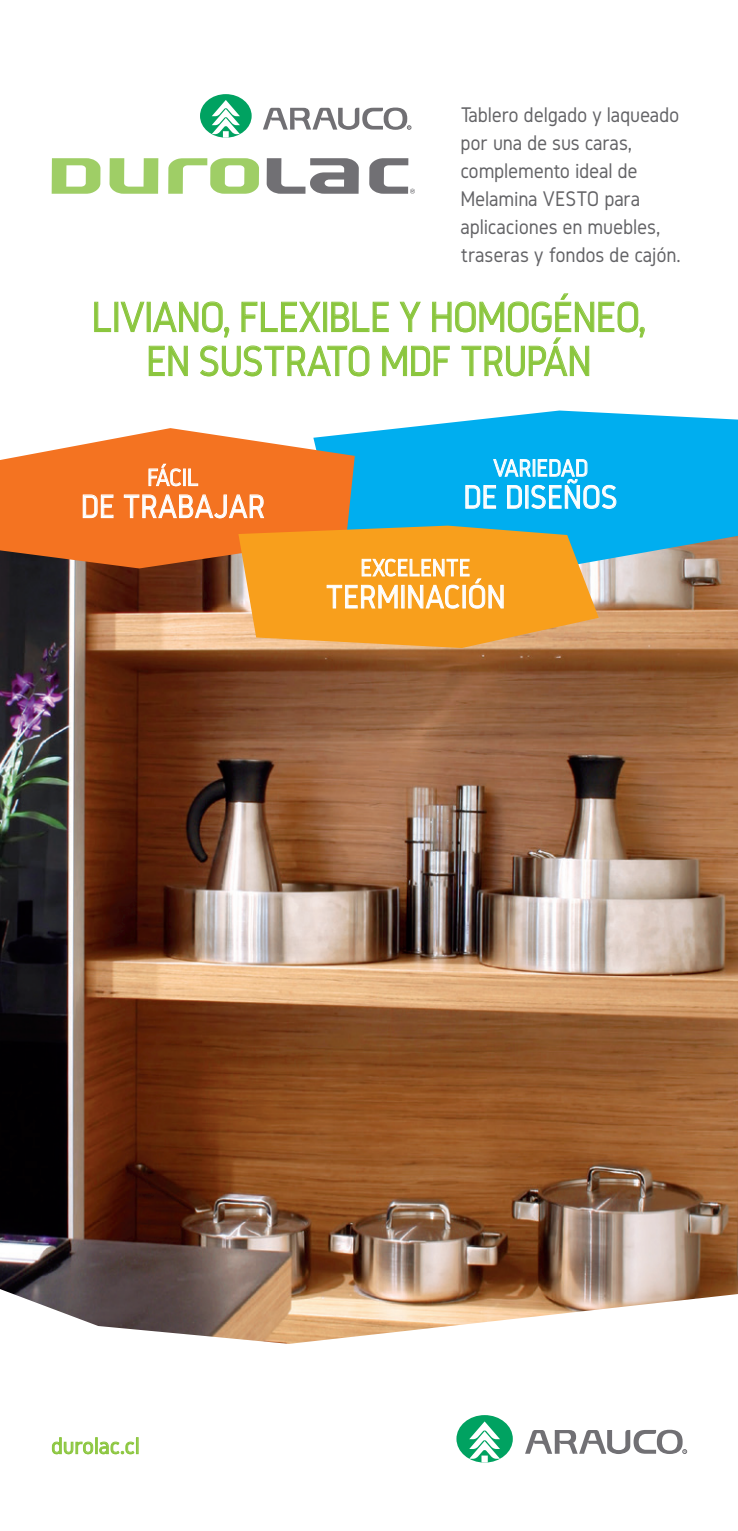
<style>
.page{position:relative;width:738px;height:1531px;background:#fff}
.page>*{position:absolute;margin:0;border:0;box-sizing:border-box;transform-origin:0 0}
.t1{font:44px "Gidole";letter-spacing:-.03em;color:#8bc63e;scale:.95 1}
.Texto{font:34px "Gidole";letter-spacing:-.01em;color:#fff;scale:.95 1}
.Texto-2{font:25px "Gidole";letter-spacing:-.01em;color:#fff;scale:.95 1}
.t2{font:24px "Gidole";color:#8bc63e}
.Texto-3{font:22px/28px "Gidole";letter-spacing:-.01em;color:#636366;scale:.95 1}
</style>
<div class="page">
<svg style="left:525px;top:1429px;width:161px;height:25px"></svg>
<div style="left:456px;top:1415px;width:56px;height:47px;background:#00a261;border-radius:50%"></div>
<svg style="left:469px;top:1421px;width:30px;height:41px"></svg>
<img style="left:0;top:568px;width:737px;height:776px">
<svg style="left:354px;top:410px;width:383px;height:158px;background:#20b3ea"></svg>
<svg style="left:0;top:428px;width:354px;height:140px;background:#e78140"></svg>
<svg style="left:148px;top:464px;width:50px;height:22px"></svg>
<svg style="left:82px;top:494px;width:32px;height:24px"></svg>
<svg style="left:123px;top:494px;width:141px;height:25px;background:#f69354"></svg>
<svg style="left:238px;top:526px;width:360px;height:122px;background:#eca539"></svg>
<svg style="left:464px;top:459px;width:152px;height:50px;background:#34bef2"></svg>
<svg style="left:94px;top:301px;width:17px;height:31px"></svg>
<div style="left:114px;top:302px;width:4px;height:30px;border:1px solid #8bc63e"></div>
<svg style="left:120px;top:293px;width:524px;height:84px"></svg>
<svg style="left:52px;top:1437px;width:86px;height:17px"></svg>
<svg style="left:52px;top:158px;width:48px;height:36px"></svg>
<svg style="left:109px;top:158px;width:49px;height:36px"></svg>
<svg style="left:168px;top:158px;width:91px;height:36px"></svg>
<svg style="left:266px;top:158px;width:92px;height:36px"></svg>
<svg style="left:369px;top:158px;width:45px;height:36px"></svg>
<svg style="left:263px;top:107px;width:148px;height:23px"></svg>
<div style="left:200px;top:94px;width:51px;height:44px;background:#00a261;border-radius:50%"></div>
<svg style="left:211px;top:100px;width:29px;height:38px"></svg>
<p class="Texto-3" style="left:460px;top:101px;width:233px">Tablero delgado y laqueado por una de sus caras, complemento ideal de<br>Melamina VESTO para aplicaciones en muebles, traseras y fondos de cajón.</p>
<p class="t1" style="left:91px;top:293px;width:585px">LIVIANO, FLEXIBLE Y HOMOGÉNEO,</p>
<p class="t1" style="left:146px;top:337px;width:470px">EN SUSTRATO MDF TRUPÁN</p>
<p class="Texto-2" style="left:147px;top:463px;width:56px">FÁCIL</p>
<p class="Texto" style="left:81px;top:488px;width:196px">DE TRABAJAR</p>
<p class="Texto-2" style="left:492px;top:454px;width:102px">VARIEDAD</p>
<p class="Texto" style="left:463px;top:478px;width:164px">DE DISEÑOS</p>
<p class="Texto-2" style="left:360px;top:554px;width:117px">EXCELENTE</p>
<p class="Texto" style="left:325px;top:578px;width:191px">TERMINACIÓN</p>
<p class="t2" style="left:51px;top:1432px;width:90px">durolac.cl</p>
</div>
